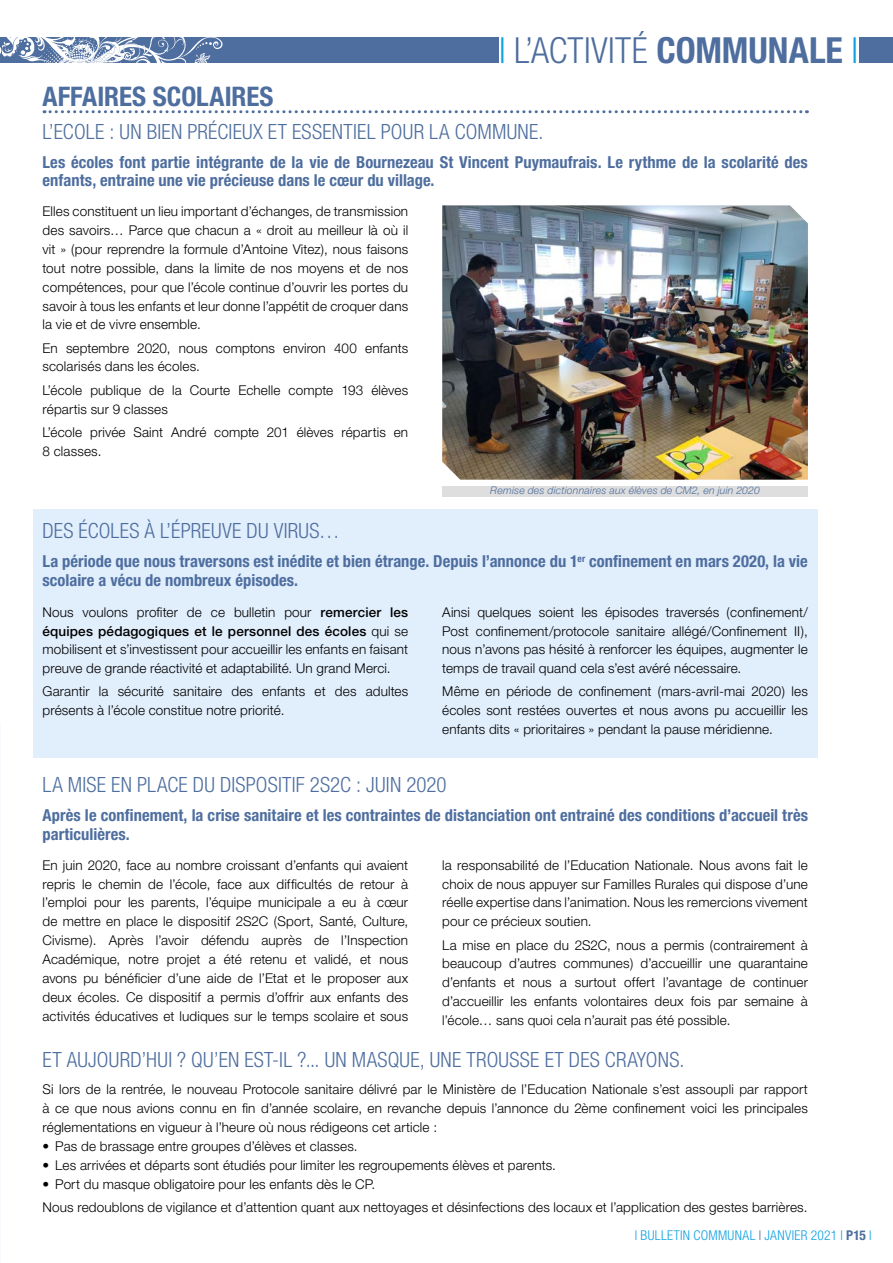
<style>
.page{position:relative;width:893px;height:1263px;background:#fff}
.page>*{position:absolute;margin:0;border:0;box-sizing:border-box;transform-origin:0 0}
.t1{font:300 condensed 36px "Helvetica Neue";letter-spacing:.015em;color:#4e6e9f}
.t2{font:700 condensed 27px "Helvetica Neue";color:#4e6e9f}
.t3{font:300 condensed 21px "Helvetica Neue";letter-spacing:.01em;color:#4e6e9f}
.t4{font:700 condensed 16.5px/18.9px "Helvetica Neue";letter-spacing:.005em;color:#4e6e9f}
.t5{font:300 13.5px/18.9px "Helvetica Neue";letter-spacing:.01em;color:#000;text-align:justify}
.t6{font:300 condensed 13.5px "Helvetica Neue";letter-spacing:.03em;color:#0fa2e3}
.t7{font:italic 300 10.5px "Helvetica Neue";letter-spacing:.02em;color:#4e6e9f}
.s1{color:#0fa2e3}
.s2{font-weight:700}
.s3{font-weight:500}
.s4{color:#4e6e9f}
.s5{font-weight:700;color:#4e6e9f}
</style>
<div class="page">
<div style="left:33px;top:509px;width:785px;height:249px;background:#e1eefc"></div>
<img style="left:442px;top:205px;width:366px;height:275px">
<div style="left:442px;top:486px;width:366px;height:11px;background:#dedede"></div>
<svg style="left:44px;top:110px;width:763px;height:3px"></svg>
<div style="left:859px;top:38px;width:34px;height:25px;background:#4e6e9f"></div>
<div style="left:0;top:38px;width:499px;height:25px;background:#4e6e9f"></div>
<svg style="left:0;top:38px;width:223px;height:25px"></svg>
<h1 class="t1" style="left:499px;top:29px;width:361px"><span class="s1">l</span> L’ACTIVITÉ <span class="s2">COMMUNALE</span> <span class="s1">l</span></h1>
<h2 class="t2" style="left:43px;top:80px;width:233px">AFFAIRES SCOLAIRES</h2>
<h3 class="t3" style="left:43px;top:119px;width:502px">L’ECOLE : UN BIEN PRÉCIEUX ET ESSENTIEL POUR LA COMMUNE.</h3>
<p class="t4" style="left:43px;top:152px;width:767px">Les écoles font partie intégrante de la vie de Bournezeau St Vincent Puymaufrais. Le rythme de la scolarité des enfants, entraine une vie précieuse dans le cœur du village.</p>
<p class="t5" style="left:43px;top:201px;width:367px">Elles constituent un lieu important d’échanges, de transmission des savoirs… Parce que chacun a « droit au meilleur là où il vit » (pour reprendre la formule d’Antoine Vitez), nous faisons tout notre possible, dans la limite de nos moyens et de nos compétences, pour que l’école continue d’ouvrir les portes du savoir à tous les enfants et leur donne l’appétit de croquer dans la vie et de vivre ensemble.</p>
<p class="t5" style="left:43px;top:338px;width:367px">En septembre 2020, nous comptons environ 400 enfants scolarisés dans les écoles.</p>
<p class="t5" style="left:43px;top:380px;width:367px">L’école publique de la Courte Echelle compte 193 élèves répartis sur 9 classes</p>
<p class="t5" style="left:43px;top:422px;width:367px">L’école privée Saint André compte 201 élèves répartis en<br>8 classes.</p>
<h3 class="t3" style="left:43px;top:518px;width:299px">DES ÉCOLES À L’ÉPREUVE DU VIRUS…</h3>
<p class="t7" style="left:490px;top:484px;width:271px">Remise des dictionnaires aux élèves de CM2, en juin 2020</p>
<p class="t4" style="left:43px;top:552px;width:767px">La période que nous traversons est inédite et bien étrange. Depuis l’annonce du 1<sup>er</sup> confinement en mars 2020, la vie scolaire a vécu de nombreux épisodes.</p>
<p class="t5" style="left:43px;top:602px;width:367px">Nous voulons profiter de ce bulletin pour <span class="s3">remercier les équipes pédagogiques et le personnel des écoles</span> qui se mobilisent et s’investissent pour accueillir les enfants en faisant preuve de grande réactivité et adaptabilité. Un grand Merci.</p>
<p class="t5" style="left:43px;top:682px;width:367px">Garantir la sécurité sanitaire des enfants et des adultes présents à l’école constitue notre priorité.</p>
<p class="t5" style="left:442px;top:602px;width:367px">Ainsi quelques soient les épisodes traversés (confinement/ Post confinement/protocole sanitaire allégé/Confinement II), nous n’avons pas hésité à renforcer les équipes, augmenter le temps de travail quand cela s’est avéré nécessaire.</p>
<p class="t5" style="left:442px;top:682px;width:367px">Même en période de confinement (mars-avril-mai 2020) les écoles sont restées ouvertes et nous avons pu accueillir les enfants dits « prioritaires » pendant la pause méridienne.</p>
<h3 class="t3" style="left:43px;top:772px;width:406px">LA MISE EN PLACE DU DISPOSITIF 2S2C : JUIN 2020</h3>
<p class="t4" style="left:43px;top:806px;width:767px">Après le confinement, la crise sanitaire et les contraintes de distanciation ont entrainé des conditions d’accueil très particulières.</p>
<p class="t5" style="left:43px;top:855px;width:367px">En juin 2020, face au nombre croissant d’enfants qui avaient repris le chemin de l’école, face aux difficultés de retour à l’emploi pour les parents, l’équipe municipale a eu à cœur de mettre en place le dispositif 2S2C (Sport, Santé, Culture, Civisme). Après l’avoir défendu auprès de l’Inspection Académique, notre projet a été retenu et validé, et nous avons pu bénéficier d’une aide de l’Etat et le proposer aux deux écoles. Ce dispositif a permis d’offrir aux enfants des activités éducatives et ludiques sur le temps scolaire et sous</p>
<p class="t5" style="left:442px;top:855px;width:367px">la responsabilité de l’Education Nationale. Nous avons fait le choix de nous appuyer sur Familles Rurales qui dispose d’une réelle expertise dans l’animation. Nous les remercions vivement pour ce précieux soutien.</p>
<p class="t5" style="left:442px;top:935px;width:367px">La mise en place du 2S2C, nous a permis (contrairement à beaucoup d’autres communes) d’accueillir une quarantaine d’enfants et nous a surtout offert l’avantage de continuer d’accueillir les enfants volontaires deux fois par semaine à l’école… sans quoi cela n’aurait pas été possible.</p>
<h3 class="t3" style="left:43px;top:1048px;width:643px">ET AUJOURD’HUI ? QU’EN EST-IL ?... UN MASQUE, UNE TROUSSE ET DES CRAYONS.</h3>
<p class="t5" style="left:43px;top:1080px;width:767px">Si lors de la rentrée, le nouveau Protocole sanitaire délivré par le Ministère de l’Education Nationale s’est assoupli par rapport à ce que nous avions connu en fin d’année scolaire, en revanche depuis l’annonce du 2ème confinement voici les principales réglementations en vigueur à l’heure où nous rédigeons cet article :</p>
<p class="t5" style="left:43px;top:1136px;width:317px">• Pas de brassage entre groupes d’élèves et classes.</p>
<p class="t5" style="left:43px;top:1155px;width:515px">• Les arrivées et départs sont étudiés pour limiter les regroupements élèves et parents.</p>
<p class="t5" style="left:43px;top:1172px;width:766px;line-height:23.1px">• Port du masque obligatoire pour les enfants dès le CP.<br>Nous redoublons de vigilance et d’attention quant aux nettoyages et désinfections des locaux et l’application des gestes barrières.</p>
<p class="t6" style="left:635px;top:1227px;width:238px">l BULLETIN COMMUNAL <span class="s4">l</span> JANVIER 2021 l <span class="s5">P15</span> l</p>
</div>
